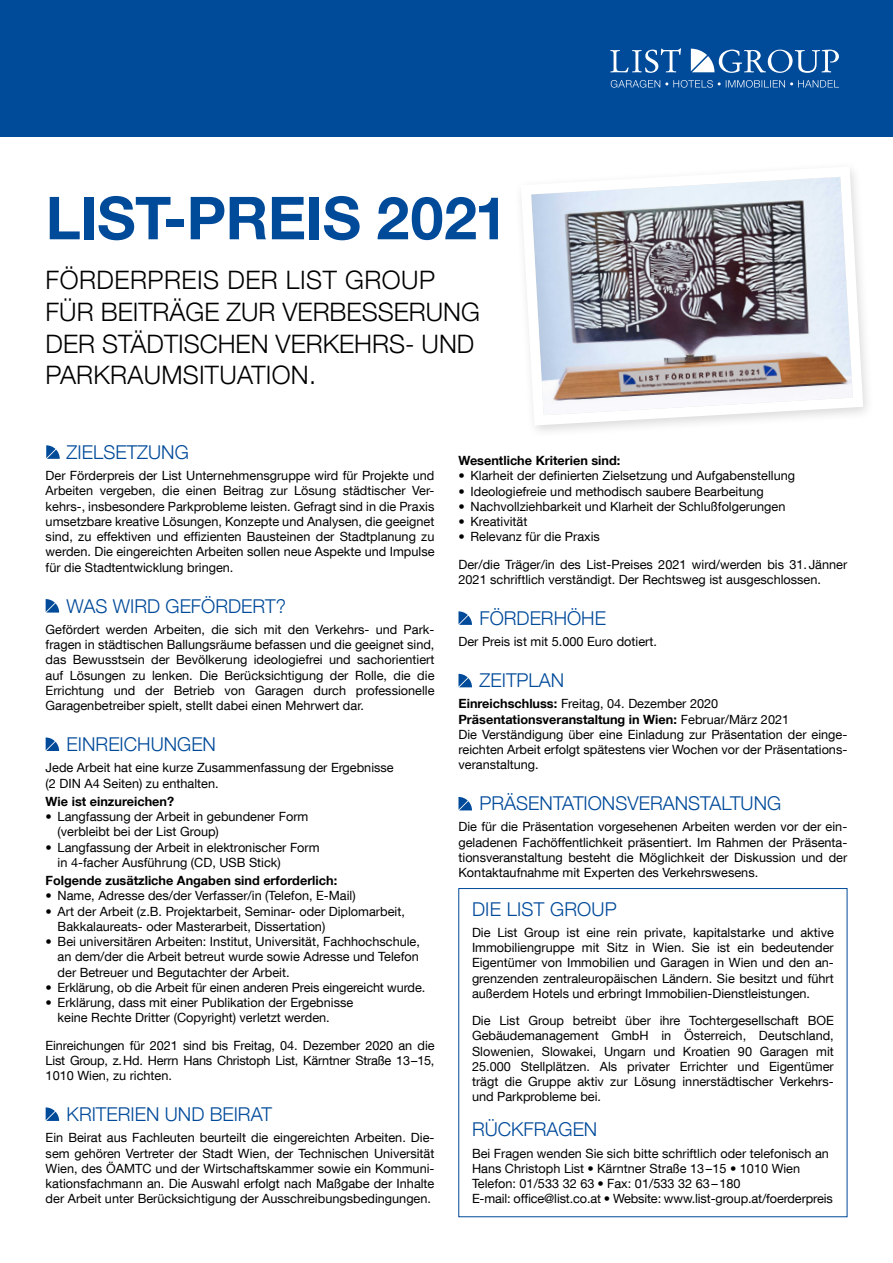
<style>
.page{position:relative;width:893px;height:1263px;background:#fff}
.page>*{position:absolute;margin:0;border:0;box-sizing:border-box;transform-origin:0 0}
.t1{font:700 59.25px "Helvetica Neue LT Com";letter-spacing:-.01em;color:#004a9a}
.t2{font:300 25.35px/31.8px "Helvetica Neue LT Com";color:#000}
.t3{font:300 19.05px "Helvetica Neue LT Com";color:#004a9a}
.t4{font:12.75px/15.3px "Helvetica Neue LT Com";color:#000;text-align:justify}
.t5{font:700 12.75px "Helvetica Neue LT Com";color:#000}
.s1{font-weight:700}
</style>
<div class="page">
<div style="left:0;top:0;width:893px;height:136px;background:#004a9a"></div>
<svg style="left:521px;top:170px;width:346px;height:261px"></svg>
<svg style="left:46px;top:445px;width:14px;height:14px"></svg>
<svg style="left:46px;top:599px;width:13px;height:14px"></svg>
<svg style="left:458px;top:674px;width:14px;height:13px"></svg>
<svg style="left:458px;top:611px;width:14px;height:14px"></svg>
<svg style="left:458px;top:797px;width:14px;height:13px"></svg>
<svg style="left:46px;top:737px;width:13px;height:14px"></svg>
<svg style="left:46px;top:1107px;width:13px;height:14px"></svg>
<svg style="left:610px;top:48px;width:71px;height:25px"></svg>
<svg style="left:691px;top:49px;width:148px;height:24px"></svg>
<svg style="left:611px;top:80px;width:228px;height:8px"></svg>
<h1 class="t1" style="left:46px;top:181px;width:463px">LIST-PREIS 2021</h1>
<h2 class="t2" style="left:46px;top:264px;width:436px">FÖRDERPREIS DER LIST GROUP<br>FÜR BEITRÄGE ZUR VERBESSERUNG<br>DER STÄDTISCHEN VERKEHRS- UND<br>PARKRAUMSITUATION.</h2>
<h3 class="t3" style="left:67px;top:440px;width:124px">ZIELSETZUNG</h3>
<p class="t4" style="left:46px;top:468px;width:390px">Der Förderpreis der List Unternehmensgruppe wird für Projekte und Arbeiten vergeben, die einen Beitrag zur Lösung städtischer Ver&shy;kehrs-, insbesondere Parkprobleme leisten. Gefragt sind in die Praxis umsetzbare kreative Lösungen, Konzepte und Analysen, die geeignet sind, zu effektiven und effizienten Bausteinen der Stadtplanung zu werden. Die eingereichten Arbeiten sollen neue Aspekte und Impulse für die Stadtentwicklung bringen.</p>
<h3 class="t3" style="left:67px;top:594px;width:221px">WAS WIRD GEFÖRDERT?</h3>
<p class="t4" style="left:46px;top:621px;width:390px">Gefördert werden Arbeiten, die sich mit den Verkehrs- und Park&shy;fragen in städtischen Ballungsräume befassen und die geeignet sind, das Bewusstsein der Bevölkerung ideologiefrei und sachorientiert auf Lösungen zu lenken. Die Berücksichtigung der Rolle, die die Errichtung und der Betrieb von Garagen durch professionelle Garagenbetreiber spielt, stellt dabei einen Mehrwert dar.</p>
<h3 class="t3" style="left:67px;top:733px;width:151px">EINREICHUNGEN</h3>
<p class="t4" style="left:46px;top:760px;width:350px">Jede Arbeit hat eine kurze Zusammenfassung der Ergebnisse (2 DIN A4 Seiten) zu enthalten.</p>
<p class="t5" style="left:46px;top:793px;width:130px">Wie ist einzureichen?</p>
<p class="t4" style="left:58px;top:808px;width:252px;text-indent:-12px">• Langfassung der Arbeit in gebundener Form (verbleibt bei der List Group)</p>
<p class="t4" style="left:58px;top:839px;width:264px;text-indent:-12px">• Langfassung der Arbeit in elektronischer Form in 4-facher Ausführung (CD, USB Stick)</p>
<p class="t5" style="left:46px;top:872px;width:293px">Folgende zusätzliche Angaben sind erforderlich:</p>
<p class="t4" style="left:46px;top:888px;width:312px">• Name, Adresse des/der Verfasser/in (Telefon, E-Mail)</p>
<p class="t4" style="left:58px;top:903px;width:349px;text-indent:-12px">• Art der Arbeit (z.B. Projektarbeit, Seminar- oder Diplomarbeit,<br>Bakkalaureats- oder Masterarbeit, Dissertation)</p>
<p class="t4" style="left:58px;top:933px;width:364px;text-indent:-12px">• Bei universitären Arbeiten: Institut, Universität, Fachhochschule, an dem/der die Arbeit betreut wurde sowie Adresse und Telefon der Betreuer und Begutachter der Arbeit.</p>
<p class="t4" style="left:46px;top:979px;width:381px">• Erklärung, ob die Arbeit für einen anderen Preis eingereicht wurde.</p>
<p class="t4" style="left:58px;top:995px;width:297px;text-indent:-12px">• Erklärung, dass mit einer Publikation der Ergebnisse keine Rechte Dritter (Copyright) verletzt werden.</p>
<p class="t4" style="left:46px;top:1037px;width:390px">Einreichungen für 2021 sind bis Freitag, 04. Dezember 2020 an die List Group, z.Hd. Herrn Hans Christoph List, Kärntner Straße 13–15, 1010 Wien, zu richten.</p>
<h3 class="t3" style="left:67px;top:1102px;width:207px">KRITERIEN UND BEIRAT</h3>
<p class="t4" style="left:46px;top:1130px;width:390px">Ein Beirat aus Fachleuten beurteilt die eingereichten Arbeiten. Die&shy;sem gehören Vertreter der Stadt Wien, der Technischen Universität Wien, des ÖAMTC und der Wirtschaftskammer sowie ein Kommuni&shy;kationsfachmann an. Die Auswahl erfolgt nach Maßgabe der Inhalte der Arbeit unter Berücksichtigung der Ausschreibungsbedingungen.</p>
<p class="t5" style="left:458px;top:453px;width:163px">Wesentliche Kriterien sind:</p>
<p class="t4" style="left:458px;top:468px;width:338px">• Klarheit der definierten Zielsetzung und Aufgabenstellung</p>
<p class="t4" style="left:458px;top:483px;width:307px">• Ideologiefreie und methodisch saubere Bearbeitung</p>
<p class="t4" style="left:458px;top:498px;width:328px">• Nachvollziehbarkeit und Klarheit der Schlußfolgerungen</p>
<p class="t4" style="left:458px;top:514px;width:70px">• Kreativität</p>
<p class="t4" style="left:458px;top:523px;width:390px;line-height:27.3px">• Relevanz für die Praxis<br>Der/die Träger/in des List-Preises 2021 wird/werden bis 31.Jänner</p>
<p class="t4" style="left:458px;top:571px;width:364px">2021 schriftlich verständigt. Der Rechtsweg ist ausgeschlossen.</p>
<h3 class="t3" style="left:479px;top:606px;width:128px">FÖRDERHÖHE</h3>
<p class="t4" style="left:458px;top:634px;width:200px">Der Preis ist mit 5.000 Euro dotiert.</p>
<h3 class="t3" style="left:479px;top:669px;width:86px">ZEITPLAN</h3>
<p class="t4" style="left:458px;top:696px;width:390px;text-align:left"><span class="s1">Einreichschluss:</span> Freitag, 04. Dezember 2020<br><span class="s1">Präsentationsveranstaltung in Wien:</span> Februar/März 2021<br>Die Verständigung über eine Einladung zur Präsentation der einge&shy;reichten Arbeit erfolgt spätestens vier Wochen vor der Präsentations&shy;veranstaltung.</p>
<h3 class="t3" style="left:479px;top:792px;width:303px">PRÄSENTATIONSVERANSTALTUNG</h3>
<p class="t4" style="left:458px;top:819px;width:390px">Die für die Präsentation vorgesehenen Arbeiten werden vor der ein&shy;geladenen Fachöffentlichkeit präsentiert. Im Rahmen der Präsenta&shy;tionsveranstaltung besteht die Möglichkeit der Diskussion und der Kontaktaufnahme mit Experten des Verkehrswesens.</p>
<h3 class="t3" style="left:472px;top:897px;width:146px">DIE LIST GROUP</h3>
<p class="t4" style="left:472px;top:924px;width:363px">Die List Group ist eine rein private, kapitalstarke und aktive Immobiliengruppe mit Sitz in Wien. Sie ist ein bedeutender Eigentümer von Immobilien und Garagen in Wien und den an&shy;grenzenden zentraleuropäischen Ländern. Sie besitzt und führt außerdem Hotels und erbringt Immobilien-Dienstleistungen.</p>
<p class="t4" style="left:472px;top:1013px;width:363px">Die List Group betreibt über ihre Tochtergesellschaft BOE Gebäudemanagement GmbH in Österreich, Deutschland, Slowenien, Slowakei, Ungarn und Kroatien 90 Garagen mit 25.000 Stellplätzen. Als privater Errichter und Eigentümer trägt die Gruppe aktiv zur Lösung innerstädtischer Verkehrs&shy;und Parkprobleme bei.</p>
<h3 class="t3" style="left:472px;top:1118px;width:127px">RÜCKFRAGEN</h3>
<p class="t4" style="left:472px;top:1145px;width:362px;text-align:left">Bei Fragen wenden Sie sich bitte schriftlich oder telefonisch an Hans Christoph List • Kärntner Straße 13–15 • 1010 Wien Telefon: 01/533 32 63 • Fax: 01/533 32 63–180<br>E-mail: office@list.co.at • Website: www.list-group.at/foerderpreis</p>
</div>
